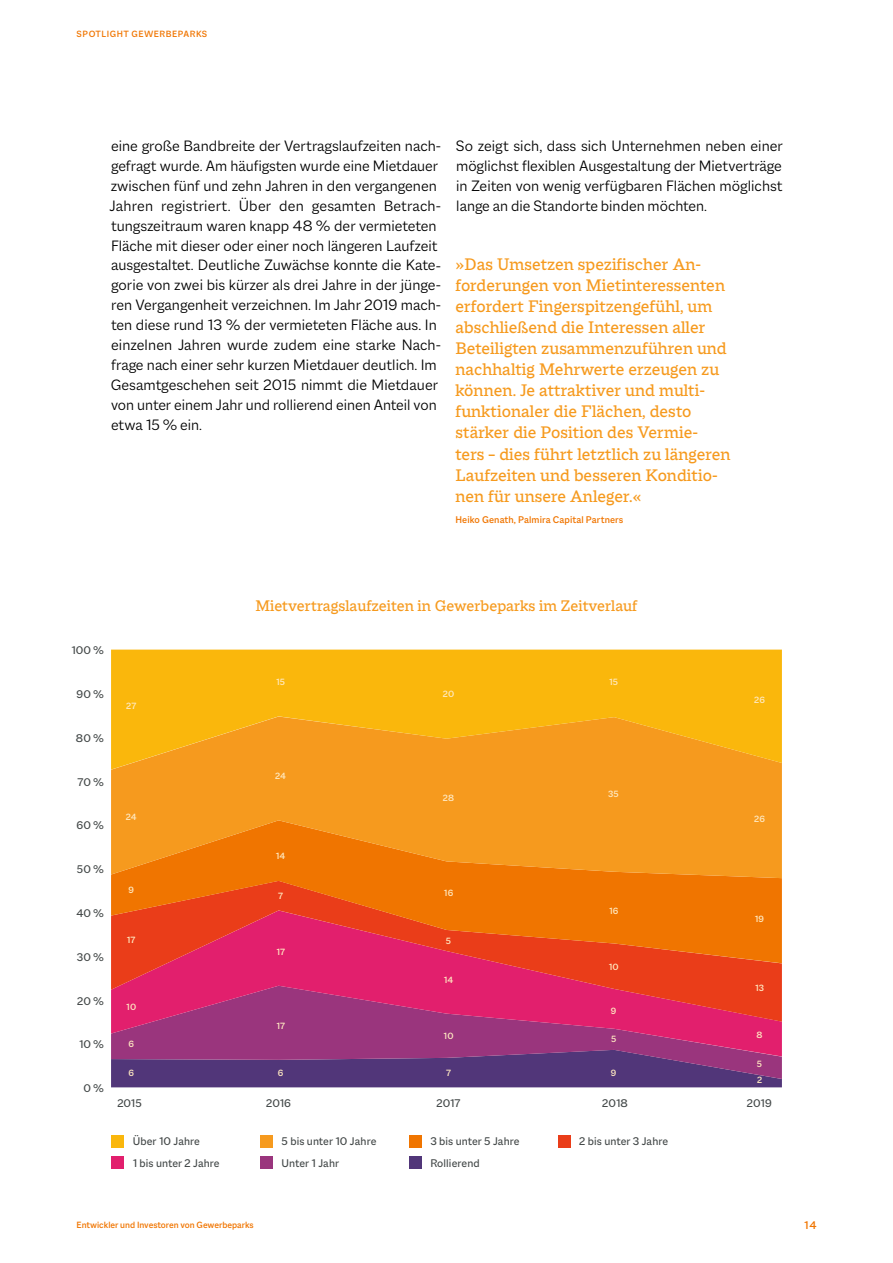
<style>
.page{position:relative;width:893px;height:1263px;background:#fff}
.page>*{position:absolute;margin:0;border:0;box-sizing:border-box;transform-origin:0 0}
.t1{font:500 18px/21px "Macklin Slab";color:#f69a1e}
.t2{font:500 16.5px "Macklin Slab";color:#f69a1e}
.t3{font:300 16.2px/20px "Macklin Sans";color:#000}
.t4{font:12px "Macklin Sans";letter-spacing:.01em;color:#414646}
.t5{font:500 12px "Macklin Sans";color:#f07500}
.t6{font:500 10.5px "Macklin Sans";letter-spacing:.01em;color:#f07500}
.t7{font:500 9.75px "Macklin Sans";letter-spacing:.01em;color:#ffe9c1}
.t8{font:500 9.75px "Macklin Sans";color:#f07500}
.t9{font:500 9.75px "Macklin Sans";letter-spacing:.05em;color:#f07500}
</style>
<div class="page">
<div style="left:111px;top:1079px;width:671px;height:8px;background:#513679"></div>
<svg style="left:111px;top:1056px;width:671px;height:23px;background:#5e367a"></svg>
<svg style="left:111px;top:1022px;width:671px;height:34px;background:#a5317a"></svg>
<svg style="left:111px;top:963px;width:671px;height:59px;background:#d82a5c"></svg>
<svg style="left:111px;top:878px;width:671px;height:85px;background:#ec5718"></svg>
<svg style="left:111px;top:770px;width:671px;height:108px;background:#f49318"></svg>
<svg style="left:111px;top:650px;width:671px;height:120px;background:#f8ae11"></svg>
<div style="left:111px;top:1135px;width:13px;height:13px;background:#fab70c"></div>
<div style="left:260px;top:1135px;width:13px;height:13px;background:#f69a1e"></div>
<div style="left:409px;top:1135px;width:13px;height:13px;background:#f07500"></div>
<div style="left:558px;top:1135px;width:13px;height:13px;background:#ea3d19"></div>
<div style="left:111px;top:1156px;width:13px;height:13px;background:#e21f6d"></div>
<div style="left:260px;top:1156px;width:13px;height:13px;background:#9a357d"></div>
<div style="left:409px;top:1156px;width:13px;height:13px;background:#513679"></div>
<p class="t9" style="left:77px;top:28px;width:132px">SPOTLIGHT GEWERBEPARKS</p>
<p class="t3" style="left:110px;top:135px;width:333px">eine große Bandbreite der Vertragslaufzeiten nach&shy;gefragt wurde. Am häufigsten wurde eine Mietdauer zwischen fünf und zehn Jahren in den vergangenen Jahren registriert. Über den gesamten Betrach&shy;tungszeitraum waren knapp 48 % der vermieteten Fläche mit dieser oder einer noch längeren Laufzeit ausgestaltet. Deutliche Zuwächse konnte die Kate&shy;gorie von zwei bis kürzer als drei Jahre in der jünge&shy;ren Vergangenheit verzeichnen. Im Jahr 2019 mach&shy;ten diese rund 13 % der vermieteten Fläche aus. In einzelnen Jahren wurde zudem eine starke Nach&shy;frage nach einer sehr kurzen Mietdauer deutlich. Im Gesamtgeschehen seit 2015 nimmt die Mietdauer von unter einem Jahr und rollierend einen Anteil von etwa 15 % ein.</p>
<p class="t3" style="left:456px;top:135px;width:329px;text-align:justify">So zeigt sich, dass sich Unternehmen neben einer möglichst flexiblen Ausgestaltung der Mietverträge in Zeiten von wenig verfügbaren Flächen möglichst lange an die Standorte binden möchten.</p>
<p class="t1" style="left:455px;top:254px;width:277px">»Das Umsetzen spezifischer An&shy;forderungen von Mietinteressenten erfordert Fingerspitzengefühl, um abschließend die Interessen aller Beteiligten zusammenzuführen und nachhaltig Mehrwerte erzeugen zu können. Je attraktiver und multi&shy;funktionaler die Flächen, desto stärker die Position des Vermie&shy;ters – dies führt letztlich zu längeren Laufzeiten und besseren Konditio&shy;nen für unsere Anleger.«</p>
<p class="t6" style="left:455px;top:514px;width:169px">Heiko Genath, Palmira Capital Partners</p>
<p class="t4" style="left:71px;top:643px;width:34px">100 %</p>
<p class="t4" style="left:77px;top:687px;width:29px">90 %</p>
<p class="t4" style="left:76px;top:731px;width:30px">80 %</p>
<p class="t4" style="left:78px;top:775px;width:28px">70 %</p>
<p class="t4" style="left:77px;top:819px;width:29px">60 %</p>
<p class="t4" style="left:77px;top:862px;width:29px">50 %</p>
<p class="t4" style="left:76px;top:906px;width:29px">40 %</p>
<p class="t4" style="left:77px;top:950px;width:29px">30 %</p>
<p class="t4" style="left:77px;top:994px;width:28px">20 %</p>
<p class="t4" style="left:79px;top:1037px;width:26px">10 %</p>
<p class="t4" style="left:83px;top:1081px;width:22px">0 %</p>
<p class="t2" style="left:255px;top:596px;width:384px">Mietvertragslaufzeiten in Gewerbeparks im Zeitverlauf</p>
<p class="t7" style="left:126px;top:700px;width:12px">27</p>
<p class="t7" style="left:126px;top:811px;width:12px">24</p>
<p class="t7" style="left:128px;top:884px;width:7px">9</p>
<p class="t7" style="left:127px;top:934px;width:10px">17</p>
<p class="t7" style="left:126px;top:1001px;width:11px">10</p>
<p class="t7" style="left:128px;top:1038px;width:7px">6</p>
<p class="t7" style="left:276px;top:676px;width:10px">15</p>
<p class="t7" style="left:275px;top:770px;width:12px">24</p>
<p class="t7" style="left:276px;top:850px;width:11px">14</p>
<p class="t7" style="left:278px;top:890px;width:6px">7</p>
<p class="t7" style="left:276px;top:946px;width:10px">17</p>
<p class="t7" style="left:276px;top:1020px;width:10px">17</p>
<p class="t7" style="left:443px;top:688px;width:13px">20</p>
<p class="t7" style="left:443px;top:792px;width:13px">28</p>
<p class="t7" style="left:444px;top:887px;width:11px">16</p>
<p class="t7" style="left:446px;top:935px;width:7px">5</p>
<p class="t7" style="left:444px;top:974px;width:11px">14</p>
<p class="t7" style="left:609px;top:676px;width:10px">15</p>
<p class="t7" style="left:608px;top:788px;width:12px">35</p>
<p class="t7" style="left:609px;top:905px;width:11px">16</p>
<p class="t7" style="left:609px;top:962px;width:11px">10</p>
<p class="t7" style="left:611px;top:1005px;width:7px">9</p>
<p class="t7" style="left:444px;top:1030px;width:11px">10</p>
<p class="t7" style="left:611px;top:1033px;width:7px">5</p>
<p class="t7" style="left:128px;top:1067px;width:7px">6</p>
<p class="t7" style="left:278px;top:1067px;width:7px">6</p>
<p class="t7" style="left:446px;top:1067px;width:6px">7</p>
<p class="t7" style="left:611px;top:1067px;width:7px">9</p>
<p class="t7" style="left:754px;top:694px;width:12px">26</p>
<p class="t7" style="left:754px;top:814px;width:12px">26</p>
<p class="t7" style="left:755px;top:913px;width:11px">19</p>
<p class="t7" style="left:755px;top:982px;width:10px">13</p>
<p class="t7" style="left:757px;top:1029px;width:8px">8</p>
<p class="t7" style="left:757px;top:1059px;width:7px">5</p>
<p class="t7" style="left:757px;top:1075px;width:7px">2</p>
<p class="t4" style="left:117px;top:1096px;width:26px">2015</p>
<p class="t4" style="left:266px;top:1096px;width:26px">2016</p>
<p class="t4" style="left:436px;top:1096px;width:26px">2017</p>
<p class="t4" style="left:602px;top:1096px;width:27px">2018</p>
<p class="t4" style="left:747px;top:1096px;width:27px">2019</p>
<p class="t4" style="left:133px;top:1135px;width:69px">Über 10 Jahre</p>
<p class="t4" style="left:281px;top:1135px;width:96px">5 bis unter 10 Jahre</p>
<p class="t4" style="left:430px;top:1135px;width:91px">3 bis unter 5 Jahre</p>
<p class="t4" style="left:579px;top:1135px;width:91px">2 bis unter 3 Jahre</p>
<p class="t4" style="left:133px;top:1156px;width:89px">1 bis unter 2 Jahre</p>
<p class="t4" style="left:281px;top:1156px;width:59px">Unter 1 Jahr</p>
<p class="t4" style="left:430px;top:1156px;width:51px">Rollierend</p>
<p class="t8" style="left:77px;top:1219px;width:179px">Entwickler und Investoren von Gewerbeparks</p>
<p class="t5" style="left:804px;top:1218px;width:14px">14</p>
</div>
